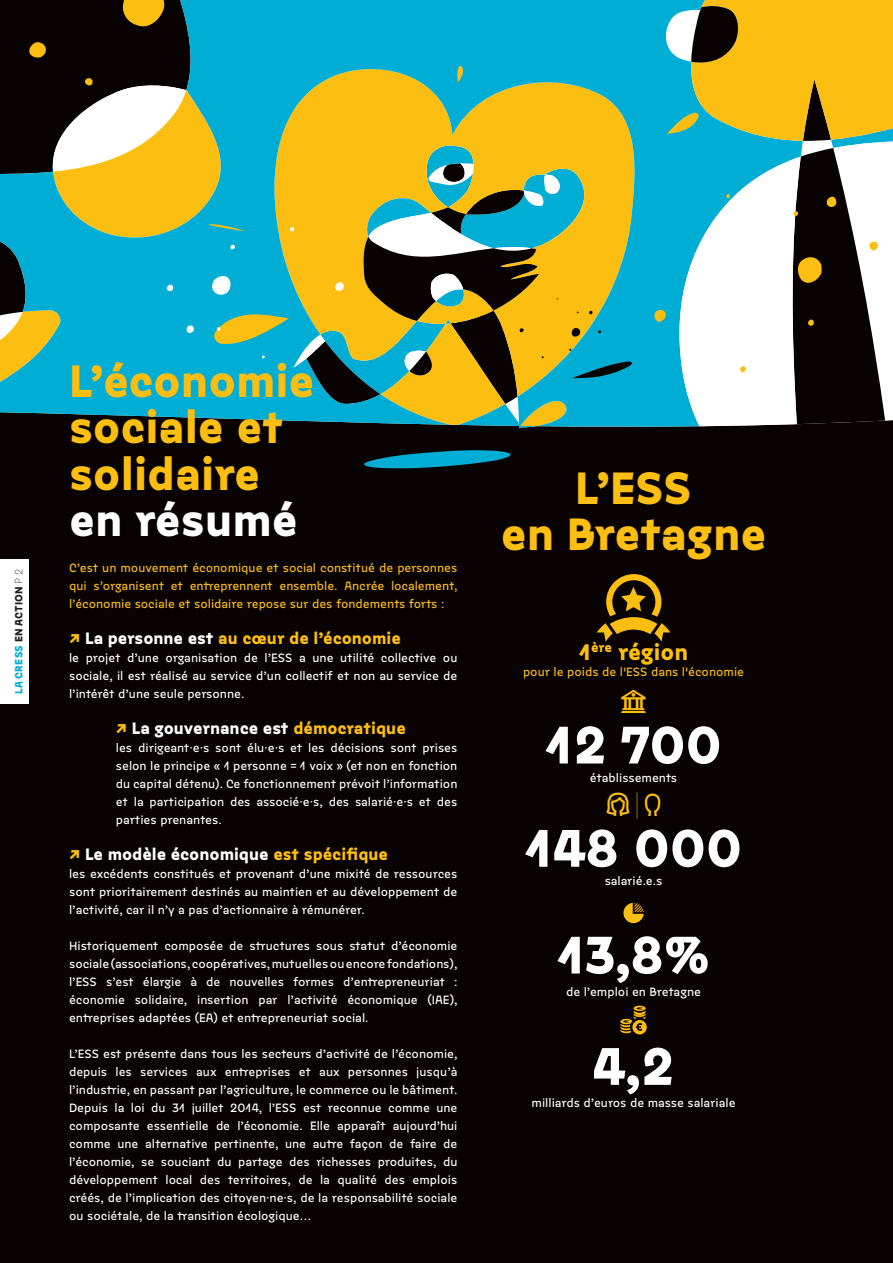
<style>
.page{position:relative;width:893px;height:1263px;background:#fff}
.page>*{position:absolute;margin:0;border:0;box-sizing:border-box;transform-origin:0 0}
.t1{font:700 52.5px "Jaroslav";color:#fff}
.t2{font:700 45px/46.5px "Jaroslav";color:#fdbe12;text-align:center}
.t3{font:700 45px "Jaroslav";color:#fff}
.t4{font:100 36px "Rebrand Dis";color:#fdbe12}
.t5{font:700 22.5px "Jaroslav";color:#fdbe12}
.t6{font:700 16.5px "Jaroslav";color:#fff}
.t7{font:700 16.5px "Jaroslav";color:#fdbe12}
.t8{font:500 12px/18px "Jaroslav";color:#fff;text-align:justify}
.t9{font:500 12px/18px "Jaroslav";color:#fdbe12;text-align:justify}
.t10{font:700 10.5px "Jaroslav";letter-spacing:.02em;color:#231f20}
.s1{color:#00add4}
.s2{font-weight:300}
.s3{color:#fff}
.s4{color:#fdbe12}
</style>
<div class="page">
<div style="left:0;top:426px;width:893px;height:837px;background:#080302"></div>
<div style="left:634px;top:0;width:169px;height:427px;background:#00add4"></div>
<svg style="left:351px;top:450px;width:173px;height:19px;background:#035c70"></svg>
<svg style="left:654px;top:0;width:239px;height:426px"></svg>
<svg style="left:0;top:0;width:634px;height:428px;background:#5f9c76"></svg>
<svg style="left:597px;top:574px;width:73px;height:68px;background:#5a4107"></svg>
<svg style="left:623px;top:903px;width:21px;height:20px"></svg>
<svg style="left:620px;top:1006px;width:27px;height:28px"></svg>
<div style="left:0;top:559px;width:29px;height:145px;background:#fff"></div>
<svg style="left:621px;top:690px;width:25px;height:23px"></svg>
<svg style="left:607px;top:793px;width:23px;height:23px"></svg>
<svg style="left:645px;top:794px;width:15px;height:22px"></svg>
<p class="t10" style="left:12px;top:694px;width:127px;rotate:-90deg"><span class="s1">LA CRESS</span> EN ACTION <span class="s2">P 2</span></p>
<h2 class="t2" style="left:69px;top:356px;width:247px;text-align:left">L’économie sociale et solidaire</h2>
<h2 class="t3" style="left:69px;top:492px;width:230px">en résumé</h2>
<p class="t9" style="left:69px;top:559px;width:390px">C’est un mouvement économique et social constitué de personnes qui s’organisent et entreprennent ensemble. Ancrée localement, l’économie sociale et solidaire repose sur des fondements forts :</p>
<h3 class="t7" style="left:69px;top:628px;width:333px">↗ <span class="s3">La personne est</span> au cœur de l’économie</h3>
<p class="t8" style="left:69px;top:649px;width:390px">le projet d’une organisation de l’ESS a une utilité collective ou sociale, il est réalisé au service d’un collectif et non au service de l’intérêt d’une seule personne.</p>
<h3 class="t6" style="left:116px;top:718px;width:291px"><span class="s4">↗</span> La gouvernance est <span class="s4">démocratique</span></h3>
<p class="t8" style="left:116px;top:739px;width:343px">les dirigeant·e·s sont élu·e·s et les décisions sont prises selon le principe « 1 personne = 1 voix » (et non en fonction du capital détenu). Ce fonctionnement prévoit l’information et la participation des associé·e·s, des salarié·e·s et des parties prenantes.</p>
<h3 class="t6" style="left:69px;top:844px;width:320px"><span class="s4">↗</span> Le modèle économique <span class="s4">est spécifique</span></h3>
<p class="t8" style="left:69px;top:865px;width:390px">les excédents constitués et provenant d’une mixité de ressources sont prioritairement destinés au maintien et au développement de l’activité, car il n’y a pas d’actionnaire à rémunérer.</p>
<p class="t8" style="left:69px;top:937px;width:390px">Historiquement composée de structures sous statut d’économie sociale (associations, coopératives, mutuelles ou encore fondations), l’ESS s’est élargie à de nouvelles formes d’entrepreneuriat : économie solidaire, insertion par l’activité économique (IAE), entreprises adaptées (EA) et entrepreneuriat social.</p>
<p class="t8" style="left:69px;top:1045px;width:390px">L’ESS est présente dans tous les secteurs d’activité de l’économie, depuis les services aux entreprises et aux personnes jusqu’à l’industrie, en passant par l’agriculture, le commerce ou le bâtiment.<br>Depuis la loi du 31 juillet 2014, l’ESS est reconnue comme une composante essentielle de l’économie. Elle apparaît aujourd’hui comme une alternative pertinente, une autre façon de faire de l’économie, se souciant du partage des richesses produites, du développement local des territoires, de la qualité des emplois créés, de l’implication des citoyen·ne·s, de la responsabilité sociale ou sociétale, de la transition écologique…</p>
<h2 class="t2" style="left:501px;top:463px;width:267px">L’ESS<br>en Bretagne</h2>
<h3 class="t5" style="left:579px;top:638px;width:110px">1<sup>ère</sup> région</h3>
<p class="t9" style="left:523px;top:663px;width:223px">pour le poids de l'ESS dans l'économie</p>
<h1 class="t1" style="left:545px;top:712px;width:178px">12 700</h1>
<p class="t8" style="left:590px;top:768px;width:89px">établissements</p>
<h3 class="t4" style="left:633px;top:779px;width:10px">|</h3>
<h1 class="t1" style="left:525px;top:815px;width:218px">148 000</h1>
<p class="t8" style="left:605px;top:871px;width:59px">salarié.e.s</p>
<h1 class="t1" style="left:557px;top:922px;width:154px">13,8%</h1>
<p class="t8" style="left:566px;top:983px;width:137px">de l’emploi en Bretagne</p>
<h1 class="t1" style="left:593px;top:1033px;width:83px">4,2</h1>
<p class="t8" style="left:532px;top:1094px;width:205px">milliards d’euros de masse salariale</p>
</div>
